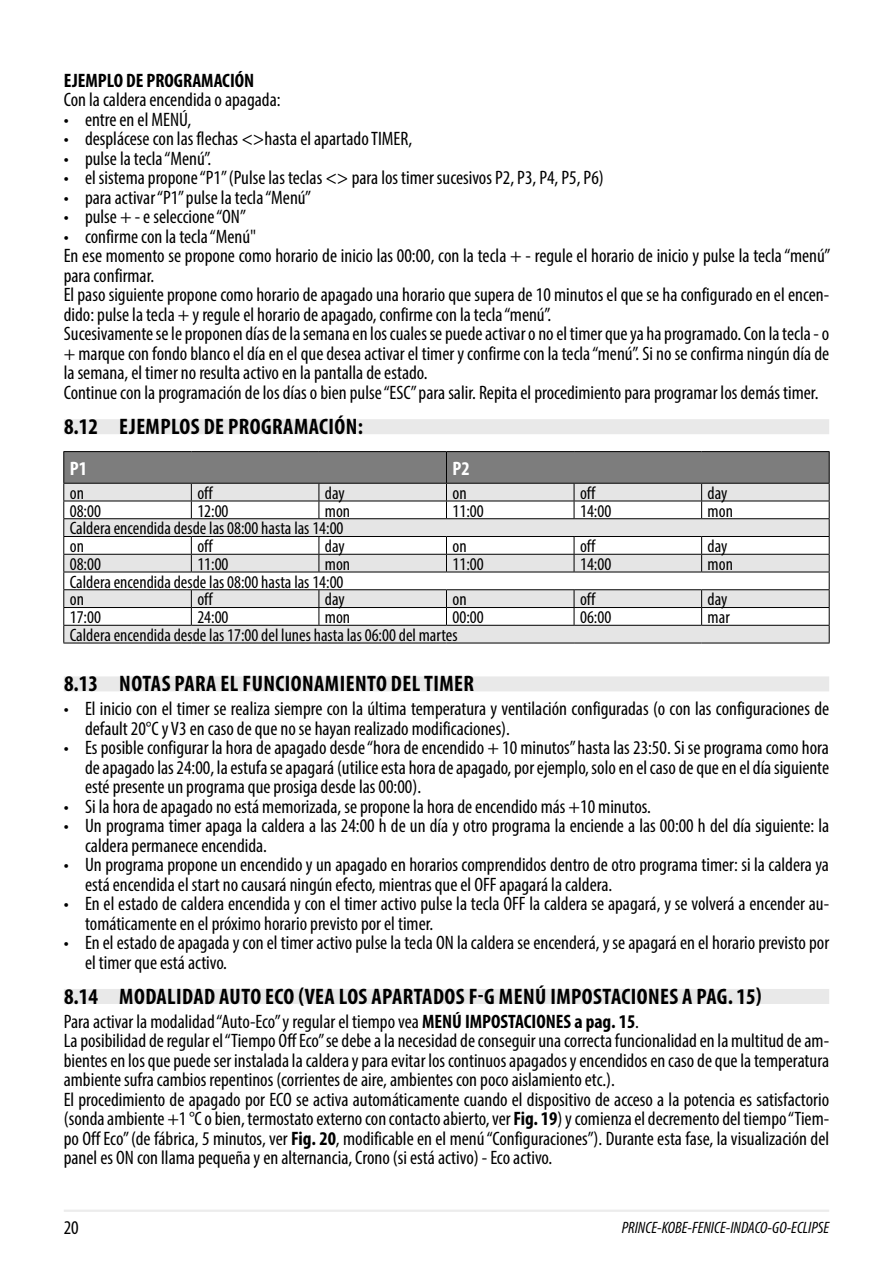
<style>
.page{position:relative;width:893px;height:1263px;background:#fff}
.page>*{position:absolute;margin:0;border:0;box-sizing:border-box;transform-origin:0 0}
.t1{font:700 condensed 22.5px "Myriad Pro";letter-spacing:.02em;color:#000}
.Testo{font:condensed 19.5px/19.5px "Myriad Pro";color:#000}
.Testo-2{font:700 condensed 19.5px "Myriad Pro";color:#000}
.TitoloTabella{font:700 condensed 19.5px "Myriad Pro";color:#fff}
.TestoTabella{font:condensed 18px "Myriad Pro";color:#000}
.t2{font:italic condensed 16.5px "Myriad Pro";color:#000}
.s1{font-weight:700}
</style>
<div class="page">
<hr style="left:64px;top:1209px;width:765px;height:3px;background:#ececec">
<div style="left:64px;top:419px;width:765px;height:15px;background:#e9e9e9"></div>
<div style="left:64px;top:676px;width:765px;height:15px;background:#e9e9e9"></div>
<div style="left:64px;top:989px;width:765px;height:15px;background:#e9e9e9"></div>
<hr style="left:63px;top:643px;width:128px;height:1px;background:#000">
<hr style="left:191px;top:643px;width:128px;height:1px;background:#000">
<hr style="left:319px;top:643px;width:127px;height:1px;background:#000">
<hr style="left:446px;top:643px;width:128px;height:1px;background:#000">
<hr style="left:574px;top:643px;width:128px;height:1px;background:#000">
<hr style="left:702px;top:643px;width:128px;height:1px;background:#000">
<svg style="left:63px;top:452px;width:767px;height:191px"></svg>
<hr style="left:63px;top:536px;width:128px;height:1px;background:#000">
<hr style="left:191px;top:536px;width:128px;height:1px;background:#000">
<hr style="left:319px;top:536px;width:127px;height:1px;background:#000">
<hr style="left:446px;top:536px;width:128px;height:1px;background:#000">
<hr style="left:574px;top:536px;width:128px;height:1px;background:#000">
<hr style="left:702px;top:536px;width:128px;height:1px;background:#000">
<hr style="left:446px;top:451px;width:128px;height:1px;background:#000">
<hr style="left:574px;top:451px;width:128px;height:1px;background:#000">
<hr style="left:702px;top:451px;width:128px;height:1px;background:#000">
<hr style="left:829px;top:452px;width:1px;height:31px;background:#000">
<hr style="left:446px;top:483px;width:128px;height:1px;background:#000">
<hr style="left:574px;top:483px;width:128px;height:1px;background:#000">
<hr style="left:702px;top:483px;width:128px;height:1px;background:#000">
<hr style="left:63px;top:451px;width:128px;height:1px;background:#000">
<hr style="left:63px;top:452px;width:1px;height:31px;background:#000">
<hr style="left:191px;top:451px;width:128px;height:1px;background:#000">
<hr style="left:319px;top:451px;width:127px;height:1px;background:#000">
<hr style="left:446px;top:452px;width:1px;height:31px;background:#000">
<hr style="left:63px;top:483px;width:128px;height:1px;background:#000">
<hr style="left:191px;top:483px;width:128px;height:1px;background:#000">
<hr style="left:319px;top:483px;width:127px;height:1px;background:#000">
<p class="Testo-2" style="left:64px;top:68px;width:192px">EJEMPLO DE PROGRAMACIÓN</p>
<p class="Testo" style="left:64px;top:90px;width:218px">Con la caldera encendida o apagada:</p>
<p class="Testo" style="left:64px;top:109px;width:129px">• entre en el MENÚ,</p>
<p class="Testo" style="left:64px;top:129px;width:350px">• desplácese con las flechas &lt;&gt;hasta el apartado TIMER,</p>
<p class="Testo" style="left:64px;top:148px;width:149px">• pulse la tecla “Menú”.</p>
<p class="Testo" style="left:64px;top:168px;width:542px">• el sistema propone “P1” (Pulse las teclas &lt;&gt; para los timer sucesivos P2, P3, P4, P5, P6)</p>
<p class="Testo" style="left:64px;top:187px;width:249px">• para activar “P1” pulse la tecla “Menú”</p>
<p class="Testo" style="left:64px;top:207px;width:184px">• pulse + - e seleccione “ON”</p>
<p class="Testo" style="left:64px;top:226px;width:194px">• confirme con la tecla “Menú"</p>
<p class="Testo" style="left:64px;top:246px;width:768px">En ese momento se propone como horario de inicio las 00:00, con la tecla + - regule el horario de inicio y pulse la tecla “menú” para confirmar.</p>
<p class="Testo" style="left:64px;top:285px;width:767px">El paso siguiente propone como horario de apagado una horario que supera de 10 minutos el que se ha configurado en el encen&shy;dido: pulse la tecla + y regule el horario de apagado, confirme con la tecla “menú”.</p>
<p class="Testo" style="left:64px;top:324px;width:767px;text-align:justify">Sucesivamente se le proponen días de la semana en los cuales se puede activar o no el timer que ya ha programado. Con la tecla - o + marque con fondo blanco el día en el que desea activar el timer y confirme con la tecla “menú”. Si no se confirma ningún día de la semana, el timer no resulta activo en la pantalla de estado.</p>
<p class="Testo" style="left:64px;top:382px;width:756px">Continue con la programación de los días o bien pulse “ESC” para salir. Repita el procedimiento para programar los demás timer.</p>
<p class="t1" style="left:64px;top:413px;width:300px">8.12 EJEMPLOS DE PROGRAMACIÓN:</p>
<p class="TitoloTabella" style="left:70px;top:456px;width:19px">P1</p>
<p class="TitoloTabella" style="left:452px;top:456px;width:19px">P2</p>
<p class="TestoTabella" style="left:70px;top:482px;width:16px">on</p>
<p class="TestoTabella" style="left:197px;top:482px;width:17px">off</p>
<p class="TestoTabella" style="left:325px;top:482px;width:21px">day</p>
<p class="TestoTabella" style="left:452px;top:482px;width:16px">on</p>
<p class="TestoTabella" style="left:580px;top:482px;width:17px">off</p>
<p class="TestoTabella" style="left:708px;top:482px;width:21px">day</p>
<p class="TestoTabella" style="left:70px;top:500px;width:33px">08:00</p>
<p class="TestoTabella" style="left:197px;top:500px;width:33px">12:00</p>
<p class="TestoTabella" style="left:325px;top:500px;width:27px">mon</p>
<p class="TestoTabella" style="left:452px;top:500px;width:33px">11:00</p>
<p class="TestoTabella" style="left:580px;top:500px;width:33px">14:00</p>
<p class="TestoTabella" style="left:708px;top:500px;width:27px">mon</p>
<p class="TestoTabella" style="left:70px;top:517px;width:275px">Caldera encendida desde las 08:00 hasta las 14:00</p>
<p class="TestoTabella" style="left:70px;top:535px;width:16px">on</p>
<p class="TestoTabella" style="left:197px;top:535px;width:17px">off</p>
<p class="TestoTabella" style="left:325px;top:535px;width:21px">day</p>
<p class="TestoTabella" style="left:452px;top:535px;width:16px">on</p>
<p class="TestoTabella" style="left:580px;top:535px;width:17px">off</p>
<p class="TestoTabella" style="left:708px;top:535px;width:21px">day</p>
<p class="TestoTabella" style="left:70px;top:553px;width:33px">08:00</p>
<p class="TestoTabella" style="left:197px;top:553px;width:33px">11:00</p>
<p class="TestoTabella" style="left:325px;top:553px;width:27px">mon</p>
<p class="TestoTabella" style="left:452px;top:553px;width:33px">11:00</p>
<p class="TestoTabella" style="left:580px;top:553px;width:33px">14:00</p>
<p class="TestoTabella" style="left:708px;top:553px;width:27px">mon</p>
<p class="TestoTabella" style="left:70px;top:571px;width:275px">Caldera encendida desde las 08:00 hasta las 14:00</p>
<p class="TestoTabella" style="left:70px;top:588px;width:16px">on</p>
<p class="TestoTabella" style="left:197px;top:588px;width:17px">off</p>
<p class="TestoTabella" style="left:325px;top:588px;width:21px">day</p>
<p class="TestoTabella" style="left:452px;top:588px;width:16px">on</p>
<p class="TestoTabella" style="left:580px;top:588px;width:17px">off</p>
<p class="TestoTabella" style="left:708px;top:588px;width:21px">day</p>
<p class="TestoTabella" style="left:70px;top:606px;width:33px">17:00</p>
<p class="TestoTabella" style="left:197px;top:606px;width:33px">24:00</p>
<p class="TestoTabella" style="left:325px;top:606px;width:27px">mon</p>
<p class="TestoTabella" style="left:452px;top:606px;width:33px">00:00</p>
<p class="TestoTabella" style="left:580px;top:606px;width:33px">06:00</p>
<p class="TestoTabella" style="left:708px;top:606px;width:24px">mar</p>
<p class="TestoTabella" style="left:70px;top:624px;width:389px">Caldera encendida desde las 17:00 del lunes hasta las 06:00 del martes</p>
<p class="t1" style="left:64px;top:670px;width:412px">8.13 NOTAS PARA EL FUNCIONAMIENTO DEL TIMER</p>
<p class="Testo" style="left:85px;top:699px;width:746px;text-indent:-21px">• El inicio con el timer se realiza siempre con la última temperatura y ventilación configuradas (o con las configuraciones de default 20°C y V3 en caso de que no se hayan realizado modificaciones).</p>
<p class="Testo" style="left:85px;top:738px;width:746px;text-align:justify;text-indent:-21px">• Es posible configurar la hora de apagado desde “hora de encendido + 10 minutos” hasta las 23:50. Si se programa como hora de apagado las 24:00, la estufa se apagará (utilice esta hora de apagado, por ejemplo, solo en el caso de que en el día siguiente esté presente un programa que prosiga desde las 00:00).</p>
<p class="Testo" style="left:64px;top:796px;width:589px">• Si la hora de apagado no está memorizada, se propone la hora de encendido más +10 minutos.</p>
<p class="Testo" style="left:85px;top:816px;width:746px;text-indent:-21px">• Un programa timer apaga la caldera a las 24:00 h de un día y otro programa la enciende a las 00:00 h del día siguiente: la caldera permanece encendida.</p>
<p class="Testo" style="left:85px;top:855px;width:745px;text-indent:-21px">• Un programa propone un encendido y un apagado en horarios comprendidos dentro de otro programa timer: si la caldera ya está encendida el start no causará ningún efecto, mientras que el OFF apagará la caldera.</p>
<p class="Testo" style="left:85px;top:894px;width:746px;text-indent:-21px">• En el estado de caldera encendida y con el timer activo pulse la tecla OFF la caldera se apagará, y se volverá a encender au&shy;tomáticamente en el próximo horario previsto por el timer.</p>
<p class="Testo" style="left:85px;top:933px;width:746px;text-indent:-21px">• En el estado de apagada y con el timer activo pulse la tecla ON la caldera se encenderá, y se apagará en el horario previsto por el timer que está activo.</p>
<p class="t1" style="left:64px;top:982px;width:699px">8.14 MODALIDAD AUTO ECO (VEA LOS APARTADOS F-G MENÚ IMPOSTACIONES A PAG. 15)</p>
<p class="Testo" style="left:64px;top:1011px;width:577px">Para activar la modalidad “Auto-Eco” y regular el tiempo vea <span class="s1">MENÚ IMPOSTACIONES a pag. 15</span>.</p>
<p class="Testo" style="left:64px;top:1031px;width:767px;text-align:justify">La posibilidad de regular el “Tiempo Off Eco” se debe a la necesidad de conseguir una correcta funcionalidad en la multitud de am&shy;bientes en los que puede ser instalada la caldera y para evitar los continuos apagados y encendidos en caso de que la temperatura ambiente sufra cambios repentinos (corrientes de aire, ambientes con poco aislamiento etc.).</p>
<p class="Testo" style="left:64px;top:1089px;width:767px;text-align:justify">El procedimiento de apagado por ECO se activa automáticamente cuando el dispositivo de acceso a la potencia es satisfactorio (sonda ambiente +1 °C o bien, termostato externo con contacto abierto, ver <span class="s1">Fig. 19</span>) y comienza el decremento del tiempo “Tiem&shy;po Off Eco” (de fábrica, 5 minutos, ver <span class="s1">Fig. 20</span>, modificable en el menú “Configuraciones”). Durante esta fase, la visualización del panel es ON con llama pequeña y en alternancia, Crono (si está activo) - Eco activo.</p>
<p class="Testo" style="left:64px;top:1218px;width:17px">20</p>
<p class="t2" style="left:622px;top:1217px;width:209px">PRINCE-KOBE-FENICE-INDACO-GO-ECLIPSE</p>
</div>
